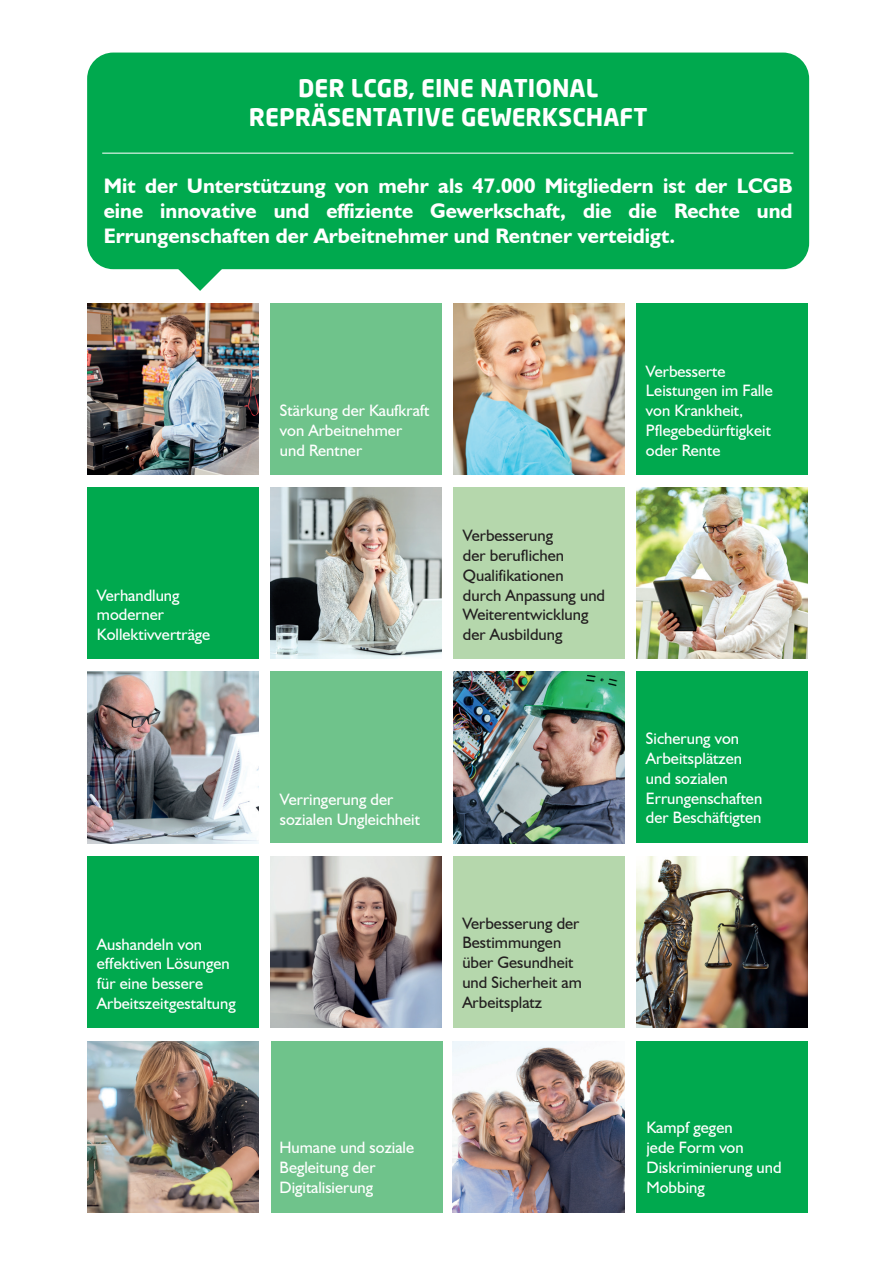
<style>
.page{position:relative;width:893px;height:1263px;background:#fff}
.page>*{position:absolute;margin:0;border:0;box-sizing:border-box;transform-origin:0 0}
.t1{font:700 24px/28.8px "Neo Sans";color:#fff;text-align:center}
.t2{font:700 21px/24.9px "Humanist 521 BT";color:#fff;text-align:justify}
.t3{font:16.5px/19.8px "Humanist 521 BT";color:#fff}
.t4{font:16.5px/19.8px "Humanist 521 BT";color:#231f20}
</style>
<div class="page">
<div style="left:87px;top:53px;width:722px;height:216px;background:#00a94e;border-radius:26px"></div>
<svg style="left:118px;top:152px;width:163px;height:139px"></svg>
<hr style="left:102px;top:153px;width:691px;height:1px;background:#fff">
<div style="left:87px;top:487px;width:171px;height:172px;background:#00a94e"></div>
<img style="left:87px;top:1041px;width:172px;height:171px">
<div style="left:453px;top:487px;width:171px;height:172px;background:#b5d7ac"></div>
<img style="left:87px;top:303px;width:171px;height:171px">
<div style="left:270px;top:303px;width:171px;height:171px;background:#6fc38b"></div>
<img style="left:453px;top:303px;width:171px;height:171px">
<div style="left:87px;top:856px;width:171px;height:171px;background:#00a94e"></div>
<img style="left:87px;top:672px;width:171px;height:171px">
<div style="left:636px;top:303px;width:171px;height:171px;background:#00a94e"></div>
<img style="left:636px;top:487px;width:171px;height:172px">
<img style="left:453px;top:1041px;width:171px;height:171px">
<div style="left:270px;top:672px;width:171px;height:171px;background:#6fc38b"></div>
<img style="left:453px;top:672px;width:171px;height:171px">
<div style="left:636px;top:672px;width:171px;height:171px;background:#00a94e"></div>
<img style="left:270px;top:487px;width:171px;height:171px">
<img style="left:270px;top:856px;width:171px;height:171px">
<div style="left:453px;top:856px;width:171px;height:171px;background:#b5d7ac"></div>
<img style="left:636px;top:856px;width:171px;height:171px">
<div style="left:271px;top:1041px;width:171px;height:171px;background:#6fc38b"></div>
<div style="left:637px;top:1041px;width:171px;height:171px;background:#00a94e"></div>
<p class="t1" style="left:249px;top:73px;width:400px">DER LCGB, EINE NATIONAL<br>REPRÄSENTATIVE GEWERKSCHAFT</p>
<p class="t2" style="left:104px;top:173px;width:690px">Mit der Unterstützung von mehr als 47.000 Mitgliedern ist der LCGB eine innovative und effiziente Gewerkschaft, die die Rechte und Errungenschaften der Arbeitnehmer und Rentner verteidigt.</p>
<p class="t3" style="left:97px;top:585px;width:115px">Verhandlung moderner<br>Kollektivverträge</p>
<p class="t3" style="left:97px;top:934px;width:140px">Aushandeln von effektiven Lösungen für eine bessere<br>Arbeitszeitgestaltung</p>
<p class="t3" style="left:280px;top:400px;width:151px">Stärkung der Kaufkraft von Arbeitnehmer und Rentner</p>
<p class="t4" style="left:463px;top:525px;width:144px">Verbesserung<br>der beruflichen<br>Qualifikationen durch Anpassung und<br>Weiterentwicklung der Ausbildung</p>
<p class="t3" style="left:280px;top:789px;width:142px">Verringerung der sozialen Ungleichheit</p>
<p class="t4" style="left:462px;top:913px;width:121px">Verbesserung der<br>Bestimmungen über Gesundheit und Sicherheit am<br>Arbeitsplatz</p>
<p class="t3" style="left:646px;top:361px;width:128px">Verbesserte<br>Leistungen im Falle von Krankheit,<br>Pflegebedürftigkeit oder Rente</p>
<p class="t3" style="left:646px;top:728px;width:118px">Sicherung von<br>Arbeitsplätzen und sozialen<br>Errungenschaften der Beschäftigten</p>
<p class="t3" style="left:279px;top:1137px;width:136px">Humane und soziale<br>Begleitung der<br>Digitalisierung</p>
<p class="t3" style="left:646px;top:1117px;width:137px">Kampf gegen<br>jede Form von<br>Diskriminierung und<br>Mobbing</p>
</div>
